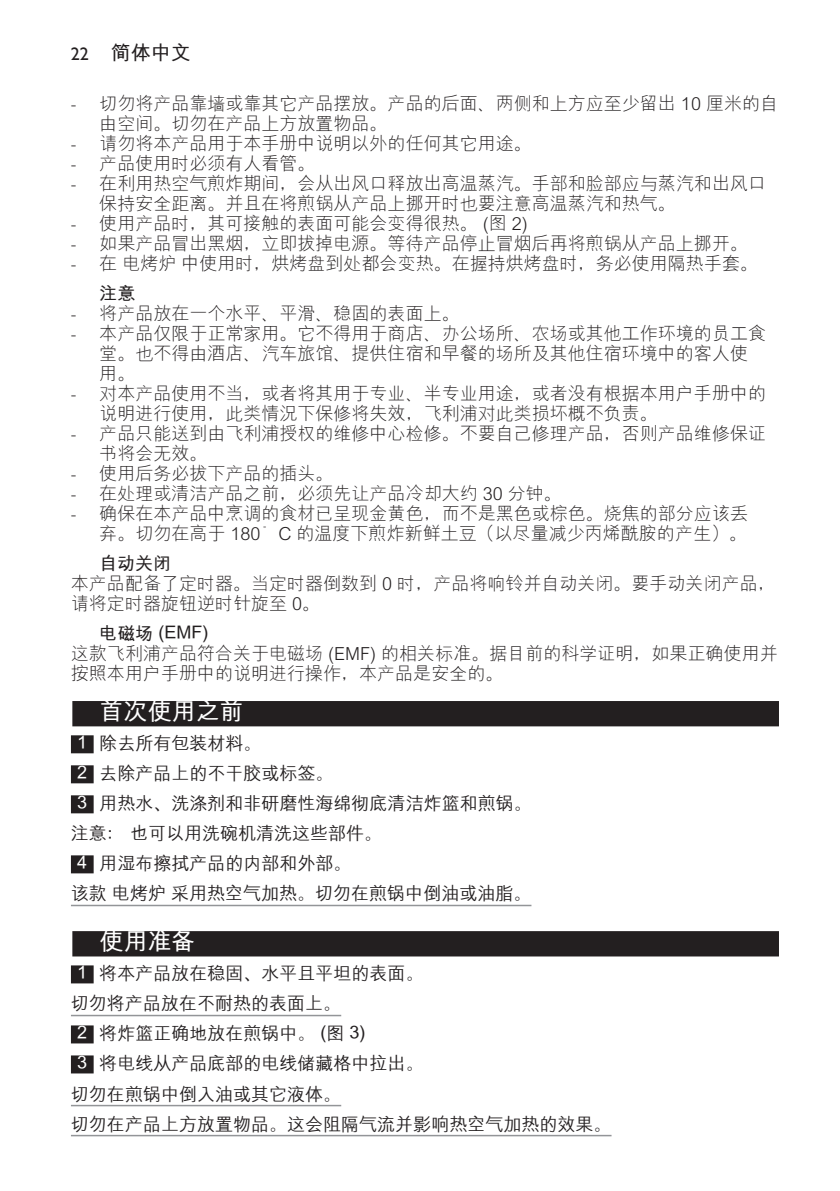
<style>
.page{position:relative;width:840px;height:1191px;background:#fff}
.page>*{position:absolute;margin:0;border:0;box-sizing:border-box;transform-origin:0 0}
.t1{font:24px "M Hei GB Bold";color:#fff}
.t2{font:20px "M Hei GB Bold";color:#231f20}
.t3{font:18px/20px "M Hei GB Light";color:#231f20}
.t4{font:18px "M Hei GB Medium";color:#231f20}
.t5{font:18px "M Hei GB Bold";color:#231f20}
.s1{font-family:"Gill Sans Alt One WGL";font-size:18px}
.s2{font-family:"Gill Sans Alt One WGL Light"}
.s3{color:#fff}
</style>
<div class="page">
<div style="left:71px;top:700px;width:709px;height:28px;background:#a9a8a8"></div>
<div style="left:72px;top:701px;width:706px;height:25px;background:#231f20"></div>
<div style="left:71px;top:735px;width:23px;height:18px;background:#231f20"></div>
<div style="left:71px;top:765px;width:23px;height:18px;background:#231f20"></div>
<div style="left:71px;top:795px;width:23px;height:18px;background:#231f20"></div>
<div style="left:71px;top:855px;width:23px;height:18px;background:#231f20"></div>
<hr style="left:71px;top:904px;width:460px;height:2px;background:#939598">
<div style="left:71px;top:930px;width:709px;height:28px;background:#939191"></div>
<div style="left:72px;top:931px;width:706px;height:25px;background:#231f20"></div>
<div style="left:71px;top:965px;width:23px;height:18px;background:#231f20"></div>
<hr style="left:71px;top:1014px;width:270px;height:2px;background:#939598">
<div style="left:71px;top:1025px;width:23px;height:18px;background:#231f20"></div>
<div style="left:71px;top:1055px;width:23px;height:18px;background:#231f20"></div>
<hr style="left:71px;top:1104px;width:270px;height:2px;background:#939598">
<hr style="left:71px;top:1134px;width:540px;height:2px;background:#939598">
<p class="t2" style="left:71px;top:43px;width:121px"><span class="s1">22</span> 简体中文</p>
<p class="t3" style="left:99px;top:94px;width:680px;text-indent:-28px"><span class="s2">-</span> 切勿将产品靠墙或靠其它产品摆放。产品的后面、两侧和上方应至少留出 10 厘米的自由空间。切勿在产品上方放置物品。</p>
<p class="t3" style="left:71px;top:134px;width:462px"><span class="s2">-</span> 请勿将本产品用于本手册中说明以外的任何其它用途。</p>
<p class="t3" style="left:71px;top:154px;width:246px"><span class="s2">-</span> 产品使用时必须有人看管。</p>
<p class="t3" style="left:99px;top:174px;width:668px;text-indent:-28px"><span class="s2">-</span> 在利用热空气煎炸期间，会从出风口释放出高温蒸汽。手部和脸部应与蒸汽和出风口保持安全距离。并且在将煎锅从产品上挪开时也要注意高温蒸汽和热气。</p>
<p class="t3" style="left:71px;top:214px;width:458px"><span class="s2">-</span> 使用产品时，其可接触的表面可能会变得很热。 (图 2)</p>
<p class="t3" style="left:71px;top:234px;width:678px"><span class="s2">-</span> 如果产品冒出黑烟，立即拔掉电源。等待产品停止冒烟后再将煎锅从产品上挪开。</p>
<p class="t3" style="left:71px;top:254px;width:688px"><span class="s2">-</span> 在 电烤炉 中使用时，烘烤盘到处都会变热。在握持烘烤盘时，务必使用隔热手套。</p>
<p class="t5" style="left:99px;top:284px;width:37px">注意</p>
<p class="t3" style="left:71px;top:304px;width:390px"><span class="s2">-</span> 将产品放在一个水平、平滑、稳固的表面上。</p>
<p class="t3" style="left:99px;top:324px;width:667px;text-indent:-28px"><span class="s2">-</span> 本产品仅限于正常家用。它不得用于商店、办公场所、农场或其他工作环境的员工食堂。也不得由酒店、汽车旅馆、提供住宿和早餐的场所及其他住宿环境中的客人使用。</p>
<p class="t3" style="left:99px;top:384px;width:667px;text-indent:-28px"><span class="s2">-</span> 对本产品使用不当，或者将其用于专业、半专业用途，或者没有根据本用户手册中的说明进行使用，此类情况下保修将失效，飞利浦对此类损坏概不负责。</p>
<p class="t3" style="left:99px;top:424px;width:667px;text-indent:-28px"><span class="s2">-</span> 产品只能送到由飞利浦授权的维修中心检修。不要自己修理产品，否则产品维修保证书将会无效。</p>
<p class="t3" style="left:71px;top:464px;width:264px"><span class="s2">-</span> 使用后务必拔下产品的插头。</p>
<p class="t3" style="left:71px;top:484px;width:492px"><span class="s2">-</span> 在处理或清洁产品之前，必须先让产品冷却大约 30 分钟。</p>
<p class="t3" style="left:71px;top:504px;width:678px;text-align:right"><span class="s2">-</span> 确保在本产品中烹调的食材已呈现金黄色，而不是黑色或棕色。烧焦的部分应该丢弃。切勿在高于 180°C 的温度下煎炸新鲜土豆（以尽量减少丙烯酰胺的产生）。</p>
<p class="t5" style="left:99px;top:554px;width:73px">自动关闭</p>
<p class="t3" style="left:71px;top:574px;width:706px">本产品配备了定时器。当定时器倒数到 0 时，产品将响铃并自动关闭。要手动关闭产品，请将定时器旋钮逆时针旋至 0。</p>
<p class="t5" style="left:99px;top:624px;width:110px">电磁场 (EMF)</p>
<p class="t3" style="left:71px;top:644px;width:707px">这款飞利浦产品符合关于电磁场 (EMF) 的相关标准。据目前的科学证明，如果正确使用并按照本用户手册中的说明进行操作，本产品是安全的。</p>
<h1 class="t1" style="left:99px;top:699px;width:145px">首次使用之前</h1>
<p class="t4" style="left:77px;top:734px;width:186px"><span class="s3">1</span> 除去所有包装材料。</p>
<p class="t4" style="left:77px;top:764px;width:258px"><span class="s3">2</span> 去除产品上的不干胶或标签。</p>
<p class="t4" style="left:77px;top:794px;width:456px"><span class="s3">3</span> 用热水、洗涤剂和非研磨性海绵彻底清洁炸篮和煎锅。</p>
<p class="t4" style="left:71px;top:824px;width:313px">注意：也可以用洗碗机清洗这些部件。</p>
<p class="t4" style="left:77px;top:854px;width:276px"><span class="s3">4</span> 用湿布擦拭产品的内部和外部。</p>
<p class="t4" style="left:71px;top:884px;width:462px">该款电烤炉采用热空气加热。切勿在煎锅中倒油或油脂。</p>
<h1 class="t1" style="left:99px;top:929px;width:97px">使用准备</h1>
<p class="t4" style="left:77px;top:964px;width:348px"><span class="s3">1</span> 将本产品放在稳固、水平且平坦的表面。</p>
<p class="t4" style="left:71px;top:994px;width:272px">切勿将产品放在不耐热的表面上。</p>
<p class="t4" style="left:77px;top:1024px;width:290px"><span class="s3">2</span> 将炸篮正确地放在煎锅中。 (图 3)</p>
<p class="t4" style="left:77px;top:1054px;width:348px"><span class="s3">3</span> 将电线从产品底部的电线储藏格中拉出。</p>
<p class="t4" style="left:71px;top:1084px;width:272px">切勿在煎锅中倒入油或其它液体。</p>
<p class="t4" style="left:71px;top:1114px;width:542px">切勿在产品上方放置物品。这会阻隔气流并影响热空气加热的效果。</p>
</div>
